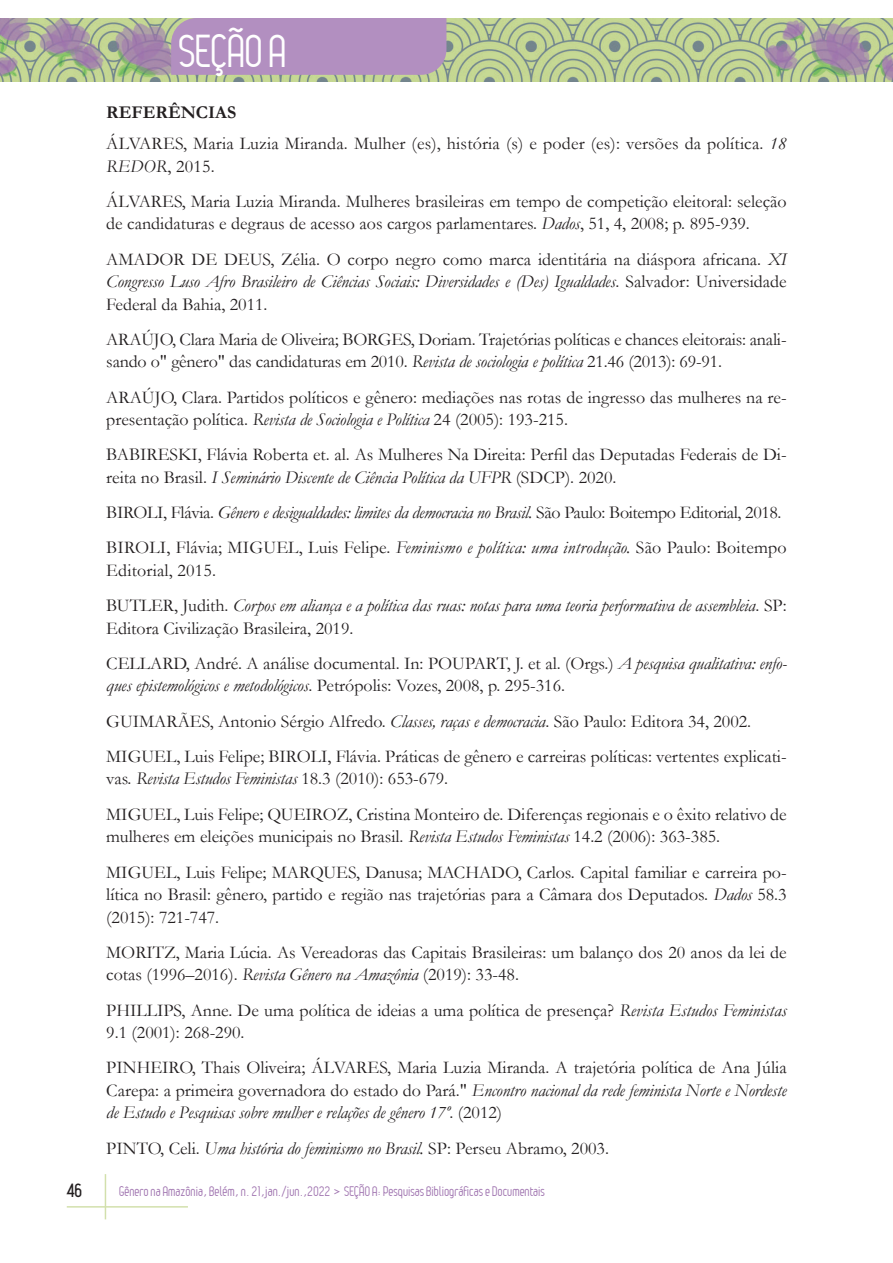
<style>
.page{position:relative;width:893px;height:1263px;background:#fff}
.page>*{position:absolute;margin:0;border:0;box-sizing:border-box;transform-origin:0 0}
.t1{font:45px "Leger";letter-spacing:-.01em;color:#fff}
.Referências{font:18px/22.5px "Garamond";color:#231f20}
.Referências-2{font:italic 18px/22.5px "Garamond";letter-spacing:-.01em;color:#231f20}
.Titulo_2{font:700 18px "Garamond";color:#231f20}
.t2{font:700 18px "Leger";color:#231f20}
.t3{font:13.5px "Leger";color:#9f73af}
.s1{font-style:italic}
.s2{font-style:normal}
</style>
<div class="page">
<hr style="left:105px;top:1174px;width:1px;height:45px;background:#d2e0ac">
<hr style="left:67px;top:1206px;width:121px;height:1px;background:#d2e0ac">
<img style="left:0;top:18px;width:893px;height:64px">
<div style="left:171px;top:18px;width:275px;height:57px;background:#b28fc0"></div>
<h1 class="t1" style="left:179px;top:26px;width:110px">SEÇÃO A</h1>
<p class="Titulo_2" style="left:106px;top:100px;width:131px">REFERÊNCIAS</p>
<p class="Referências" style="left:106px;top:132px;width:682px">ÁLVARES, Maria Luzia Miranda. Mulher (es), história (s) e poder (es): versões da política. <span class="s1">18<br>REDOR</span>, 2015.</p>
<p class="Referências" style="left:106px;top:189px;width:682px">ÁLVARES, Maria Luzia Miranda. Mulheres brasileiras em tempo de competição eleitoral: seleção de candidaturas e degraus de acesso aos cargos parlamentares. <span class="s1">Dados</span>, 51, 4, 2008; p. 895-939.</p>
<p class="Referências" style="left:106px;top:247px;width:682px;text-align:justify">AMADOR DE DEUS, Zélia. O corpo negro como marca identitária na diáspora africana. <span class="s1">XI Congresso Luso Afro Brasileiro de Ciências Sociais: Diversidades e (Des) Igualdades</span>. Salvador: Universidade Federal da Bahia, 2011.</p>
<p class="Referências" style="left:106px;top:327px;width:682px">ARAÚJO, Clara Maria de Oliveira; BORGES, Doriam. Trajetórias políticas e chances eleitorais: anali&shy;sando o" gênero" das candidaturas em 2010. <span class="s1">Revista de sociologia e política</span> 21.46 (2013): 69-91.</p>
<p class="Referências" style="left:106px;top:385px;width:682px">ARAÚJO, Clara. Partidos políticos e gênero: mediações nas rotas de ingresso das mulheres na re&shy;presentação política. <span class="s1">Revista de Sociologia e Política</span> 24 (2005): 193-215.</p>
<p class="Referências" style="left:106px;top:443px;width:682px">BABIRESKI, Flávia Roberta et. al. As Mulheres Na Direita: Perfil das Deputadas Federais de Di&shy;reita no Brasil. <span class="s1">I Seminário Discente de Ciência Política da UFPR</span> (SDCP). 2020.</p>
<p class="Referências-2" style="left:106px;top:501px;width:677px"><span class="s2">BIROLI, Flávia.</span> Gênero e desigualdades: limites da democracia no Brasil. <span class="s2">São Paulo: Boitempo Editorial, 2018.</span></p>
<p class="Referências" style="left:106px;top:536px;width:682px">BIROLI, Flávia; MIGUEL, Luis Felipe. <span class="s1">Feminismo e política: uma introdução.</span> São Paulo: Boitempo<br>Editorial, 2015.</p>
<p class="Referências-2" style="left:106px;top:594px;width:682px"><span class="s2">BUTLER, Judith.</span> Corpos em aliança e a política das ruas: notas para uma teoria performativa de assembleia<span class="s2">. SP:<br>Editora Civilização Brasileira, 2019.</span></p>
<p class="Referências" style="left:106px;top:652px;width:682px">CELLARD, André. A análise documental. In: POUPART, J. et al. (Orgs.) <span class="s1">A pesquisa qualitativa: enfo&shy;ques epistemológicos e metodológicos</span>. Petrópolis: Vozes, 2008, p. 295-316.</p>
<p class="Referências" style="left:106px;top:709px;width:646px">GUIMARÃES, Antonio Sérgio Alfredo. <span class="s1">Classes, raças e democracia</span>. São Paulo: Editora 34, 2002.</p>
<p class="Referências" style="left:106px;top:745px;width:682px">MIGUEL, Luis Felipe; BIROLI, Flávia. Práticas de gênero e carreiras políticas: vertentes explicati&shy;vas. <span class="s1">Revista Estudos Feministas</span> 18.3 (2010): 653-679.</p>
<p class="Referências" style="left:106px;top:802px;width:682px">MIGUEL, Luis Felipe; QUEIROZ, Cristina Monteiro de. Diferenças regionais e o êxito relativo de mulheres em eleições municipais no Brasil. <span class="s1">Revista Estudos Feministas</span> 14.2 (2006): 363-385.</p>
<p class="Referências" style="left:106px;top:860px;width:682px;text-align:justify">MIGUEL, Luis Felipe; MARQUES, Danusa; MACHADO, Carlos. Capital familiar e carreira po&shy;lítica no Brasil: gênero, partido e região nas trajetórias para a Câmara dos Deputados. <span class="s1">Dados</span> 58.3 (2015): 721-747.</p>
<p class="Referências" style="left:106px;top:940px;width:682px">MORITZ, Maria Lúcia. As Vereadoras das Capitais Brasileiras: um balanço dos 20 anos da lei de cotas (1996–2016). <span class="s1">Revista Gênero na Amazônia</span> (2019): 33-48.</p>
<p class="Referências" style="left:106px;top:998px;width:682px">PHILLIPS, Anne. De uma política de ideias a uma política de presença? <span class="s1">Revista Estudos Feministas<br></span>9.1 (2001): 268-290.</p>
<p class="Referências" style="left:106px;top:1056px;width:682px;text-align:justify">PINHEIRO, Thais Oliveira; ÁLVARES, Maria Luzia Miranda. A trajetória política de Ana Júlia Carepa: a primeira governadora do estado do Pará." <span class="s1">Encontro nacional da rede feminista Norte e Nordeste de Estudo e Pesquisas sobre mulher e relações de gênero 17º</span>. (2012)</p>
<p class="Referências" style="left:106px;top:1136px;width:504px">PINTO, Celi. <span class="s1">Uma história do feminismo no Brasil.</span> SP: Perseu Abramo, 2003.</p>
<p class="t2" style="left:67px;top:1180px;width:17px">46</p>
<p class="t3" style="left:119px;top:1183px;width:427px">Gênero na Amazônia, Belém, n. 21,jan./jun.,2022 &gt; SEÇÃO A: Pesquisas Bibliográficas e Documentais</p>
</div>
